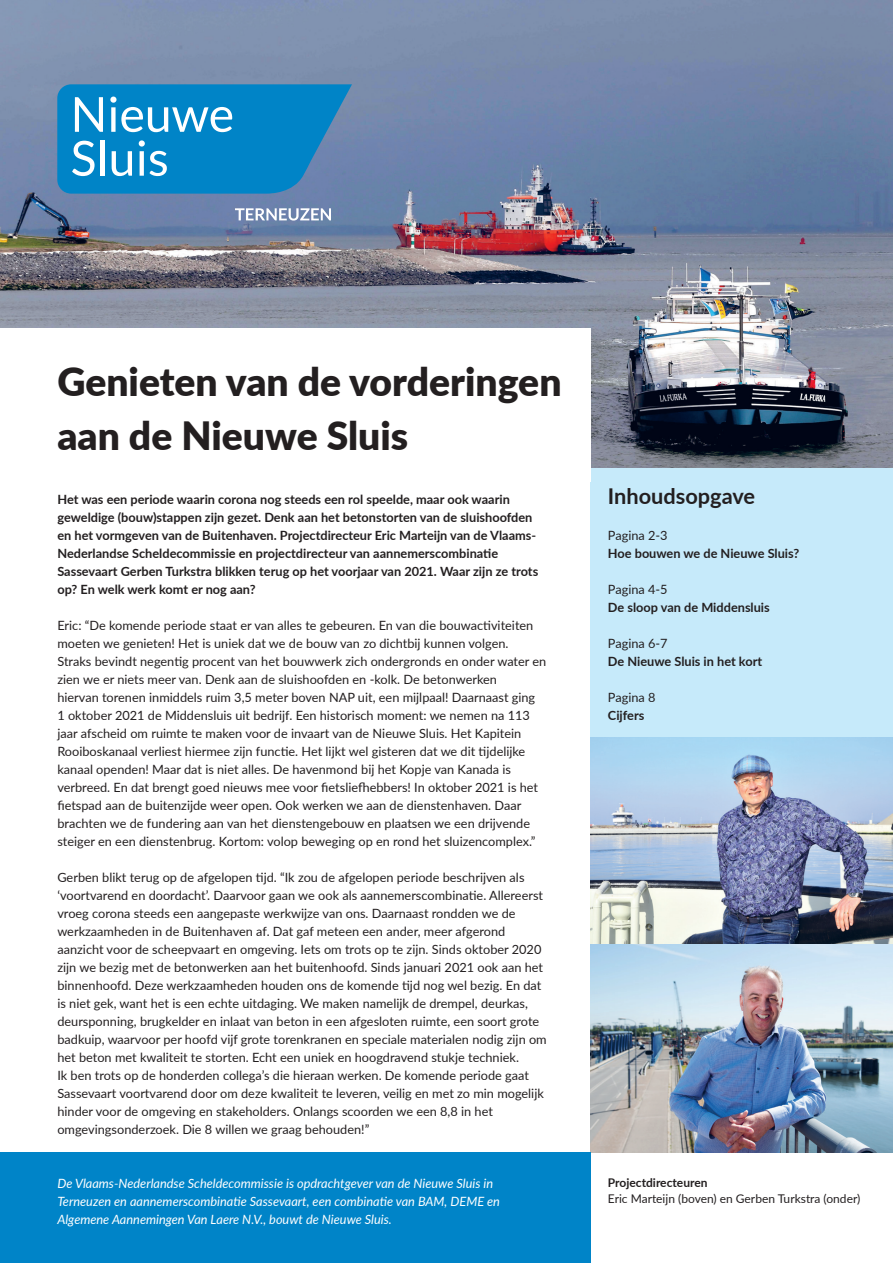
<style>
.page{position:relative;width:893px;height:1263px;background:#fff}
.page>*{position:absolute;margin:0;border:0;box-sizing:border-box;transform-origin:0 0}
.t1{font:900 39px/54px "Lato";color:#231f20}
.t2{font:700 21.75px "Lato";color:#231f20}
.t3{font:12.75px/18px "Lato";color:#231f20}
.t4{font:700 12.75px/18px "Lato";color:#231f20}
.t5{font:italic 12.75px/18px "Lato";color:#fff}
.t6{font:12px "Lato";color:#231f20}
.t7{font:700 12px "Lato";color:#231f20}
</style>
<div class="page">
<img style="left:0;top:0;width:893px;height:468px">
<div style="left:591px;top:468px;width:302px;height:269px;background:#c6eafa"></div>
<svg style="left:235px;top:208px;width:96px;height:13px"></svg>
<svg style="left:57px;top:84px;width:295px;height:110px;background:#208dc8"></svg>
<div style="left:0;top:328px;width:591px;height:153px;background:#fff"></div>
<img style="left:591px;top:737px;width:302px;height:415px">
<div style="left:0;top:1152px;width:591px;height:111px;background:#0084c8"></div>
<h1 class="t1" style="left:57px;top:353px;width:506px">Genieten van de vorderingen aan de Nieuwe Sluis</h1>
<p class="t4" style="left:57px;top:490px;width:482px">Het was een periode waarin corona nog steeds een rol speelde, maar ook waarin geweldige (bouw)stappen zijn gezet. Denk aan het betonstorten van de sluishoofden en het vormgeven van de Buitenhaven. Projectdirecteur Eric Marteijn van de Vlaams-Nederlandse Scheldecommissie en projectdirecteur van aannemerscombinatie Sassevaart Gerben Turkstra blikken terug op het voorjaar van 2021. Waar zijn ze trots op? En welk werk komt er nog aan?</p>
<p class="t3" style="left:57px;top:616px;width:490px">Eric: “De komende periode staat er van alles te gebeuren. En van die bouwactiviteiten moeten we genieten! Het is uniek dat we de bouw van zo dichtbij kunnen volgen.<br>Straks bevindt negentig procent van het bouwwerk zich ondergronds en onder water en zien we er niets meer van. Denk aan de sluishoofden en -kolk. De betonwerken<br>hiervan torenen inmiddels ruim 3,5 meter boven NAP uit, een mijlpaal! Daarnaast ging<br>1 oktober 2021 de Middensluis uit bedrijf. Een historisch moment: we nemen na 113 jaar afscheid om ruimte te maken voor de invaart van de Nieuwe Sluis. Het Kapitein Rooiboskanaal verliest hiermee zijn functie. Het lijkt wel gisteren dat we dit tijdelijke kanaal openden! Maar dat is niet alles. De havenmond bij het Kopje van Kanada is verbreed. En dat brengt goed nieuws mee voor fietsliefhebbers! In oktober 2021 is het fietspad aan de buitenzijde weer open. Ook werken we aan de dienstenhaven. Daar brachten we de fundering aan van het dienstengebouw en plaatsen we een drijvende steiger en een dienstenbrug. Kortom: volop beweging op en rond het sluizencomplex.”</p>
<p class="t3" style="left:57px;top:868px;width:491px">Gerben blikt terug op de afgelopen tijd. “Ik zou de afgelopen periode beschrijven als ‘voortvarend en doordacht’. Daarvoor gaan we ook als aannemerscombinatie. Allereerst vroeg corona steeds een aangepaste werkwijze van ons. Daarnaast rondden we de werkzaamheden in de Buitenhaven af. Dat gaf meteen een ander, meer afgerond aanzicht voor de scheepvaart en omgeving. Iets om trots op te zijn. Sinds oktober 2020 zijn we bezig met de betonwerken aan het buitenhoofd. Sinds januari 2021 ook aan het binnenhoofd. Deze werkzaamheden houden ons de komende tijd nog wel bezig. En dat is niet gek, want het is een echte uitdaging. We maken namelijk de drempel, deurkas, deursponning, brugkelder en inlaat van beton in een afgesloten ruimte, een soort grote badkuip, waarvoor per hoofd vijf grote torenkranen en speciale materialen nodig zijn om het beton met kwaliteit te storten. Echt een uniek en hoogdravend stukje techniek.<br>Ik ben trots op de honderden collega’s die hieraan werken. De komende periode gaat Sassevaart voortvarend door om deze kwaliteit te leveren, veilig en met zo min mogelijk hinder voor de omgeving en stakeholders. Onlangs scoorden we een 8,8 in het omgevingsonderzoek. Die 8 willen we graag behouden!”</p>
<p class="t5" style="left:57px;top:1174px;width:444px">De Vlaams-Nederlandse Scheldecommissie is opdrachtgever van de Nieuwe Sluis in<br>Terneuzen en aannemerscombinatie Sassevaart, een combinatie van BAM, DEME en<br>Algemene Aannemingen Van Laere N.V., bouwt de Nieuwe Sluis.</p>
<h2 class="t2" style="left:608px;top:480px;width:149px">Inhoudsopgave</h2>
<p class="t3" style="left:608px;top:526px;width:61px">Pagina 2-3</p>
<p class="t4" style="left:608px;top:544px;width:193px">Hoe bouwen we de Nieuwe Sluis?</p>
<p class="t3" style="left:608px;top:580px;width:61px">Pagina 4-5</p>
<p class="t4" style="left:608px;top:598px;width:163px">De sloop van de Middensluis</p>
<p class="t3" style="left:608px;top:634px;width:61px">Pagina 6-7</p>
<p class="t4" style="left:608px;top:652px;width:156px">De Nieuwe Sluis in het kort</p>
<p class="t3" style="left:608px;top:688px;width:49px">Pagina 8</p>
<p class="t4" style="left:608px;top:706px;width:38px">Cijfers</p>
<p class="t7" style="left:608px;top:1174px;width:101px">Projectdirecteuren</p>
<p class="t6" style="left:608px;top:1190px;width:254px">Eric Marteijn (boven) en Gerben Turkstra (onder)</p>
</div>
